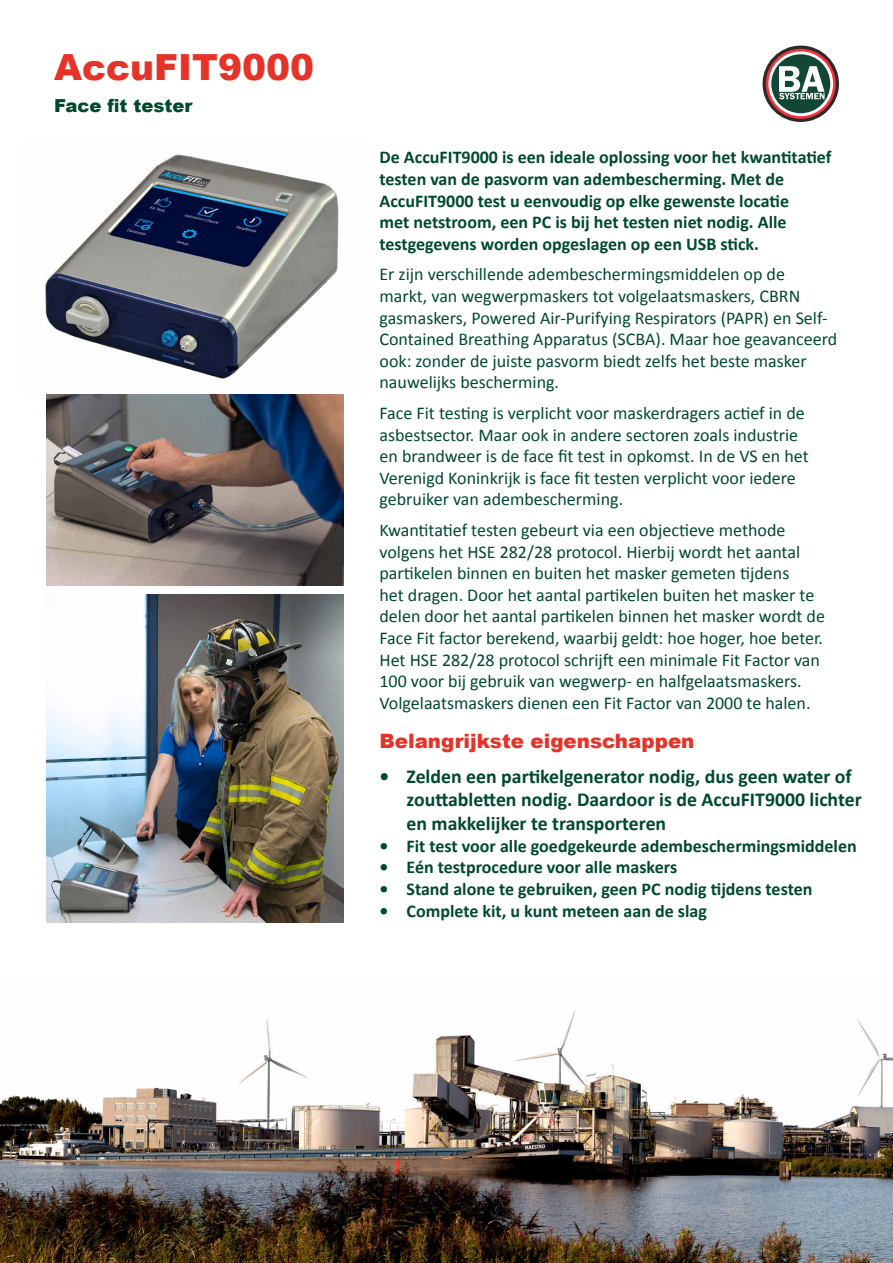
<style>
.page{position:relative;width:893px;height:1263px;background:#fff}
.page>*{position:absolute;margin:0;border:0;box-sizing:border-box;transform-origin:0 0}
.t1{font:900 36px "Arial";color:#e63329}
.t2{font:700 19.8px/23.7px "Calibri";color:#004a2c}
.t3{font:900 19.8px "Arial";color:#e63329}
.t4{font:18px/21.6px "Calibri";color:#004a2c}
.t5{font:700 18px/21.6px "Calibri";color:#004a2c}
.t6{font:900 18px "Arial";color:#004a2c}
</style>
<div class="page">
<img style="left:0;top:1010px;width:893px;height:253px">
<svg style="left:763px;top:46px;width:76px;height:76px"></svg>
<svg style="left:766px;top:49px;width:70px;height:70px"></svg>
<svg style="left:768px;top:51px;width:65px;height:65px"></svg>
<div style="left:771px;top:54px;width:59px;height:59px;background:#124734;border-radius:50%"></div>
<svg style="left:779px;top:66px;width:46px;height:33px"></svg>
<img style="left:45px;top:154px;width:299px;height:241px">
<img style="left:46px;top:395px;width:297px;height:190px">
<img style="left:46px;top:594px;width:297px;height:328px">
<h1 class="t1" style="left:54px;top:41px;width:262px">AccuFIT9000</h1>
<p class="t6" style="left:54px;top:93px;width:140px">Face fit tester</p>
<p class="t5" style="left:379px;top:147px;width:454px">De AccuFIT9000 is een ideale oplossing voor het kwantitatief testen van de pasvorm van adembescherming. Met de AccuFIT9000 test u eenvoudig op elke gewenste locatie<br>met netstroom, een PC is bij het testen niet nodig. Alle testgegevens worden opgeslagen op een USB stick.</p>
<p class="t4" style="left:379px;top:264px;width:459px">Er zijn verschillende adembeschermingsmiddelen op de markt, van wegwerpmaskers tot volgelaatsmaskers, CBRN gasmaskers, Powered Air-Purifying Respirators (PAPR) en Self-Contained Breathing Apparatus (SCBA). Maar hoe geavanceerd ook: zonder de juiste pasvorm biedt zelfs het beste masker nauwelijks bescherming.</p>
<p class="t4" style="left:379px;top:402px;width:431px">Face Fit testing is verplicht voor maskerdragers actief in de asbestsector. Maar ook in andere sectoren zoals industrie en brandweer is de face fit test in opkomst. In de VS en het Verenigd Koninkrijk is face fit testen verplicht voor iedere gebruiker van adembescherming.</p>
<p class="t4" style="left:379px;top:519px;width:447px">Kwantitatief testen gebeurt via een objectieve methode volgens het HSE 282/28 protocol. Hierbij wordt het aantal partikelen binnen en buiten het masker gemeten tijdens<br>het dragen. Door het aantal partikelen buiten het masker te delen door het aantal partikelen binnen het masker wordt de Face Fit factor berekend, waarbij geldt: hoe hoger, hoe beter.<br>Het HSE 282/28 protocol schrijft een minimale Fit Factor van 100 voor bij gebruik van wegwerp- en halfgelaatsmaskers.<br>Volgelaatsmaskers dienen een Fit Factor van 2000 te halen.</p>
<p class="t3" style="left:379px;top:727px;width:316px">Belangrijkste eigenschappen</p>
<p class="t2" style="left:406px;top:764px;width:457px;text-indent:-27px">• Zelden een partikelgenerator nodig, dus geen water of zouttabletten nodig. Daardoor is de AccuFIT9000 lichter en makkelijker te transporteren</p>
<p class="t5" style="left:379px;top:835px;width:479px">• Fit test voor alle goedgekeurde adembeschermingsmiddelen</p>
<p class="t5" style="left:379px;top:856px;width:299px">• Eén testprocedure voor alle maskers</p>
<p class="t5" style="left:379px;top:878px;width:434px">• Stand alone te gebruiken, geen PC nodig tijdens testen</p>
<p class="t5" style="left:379px;top:900px;width:329px">• Complete kit, u kunt meteen aan de slag</p>
</div>
